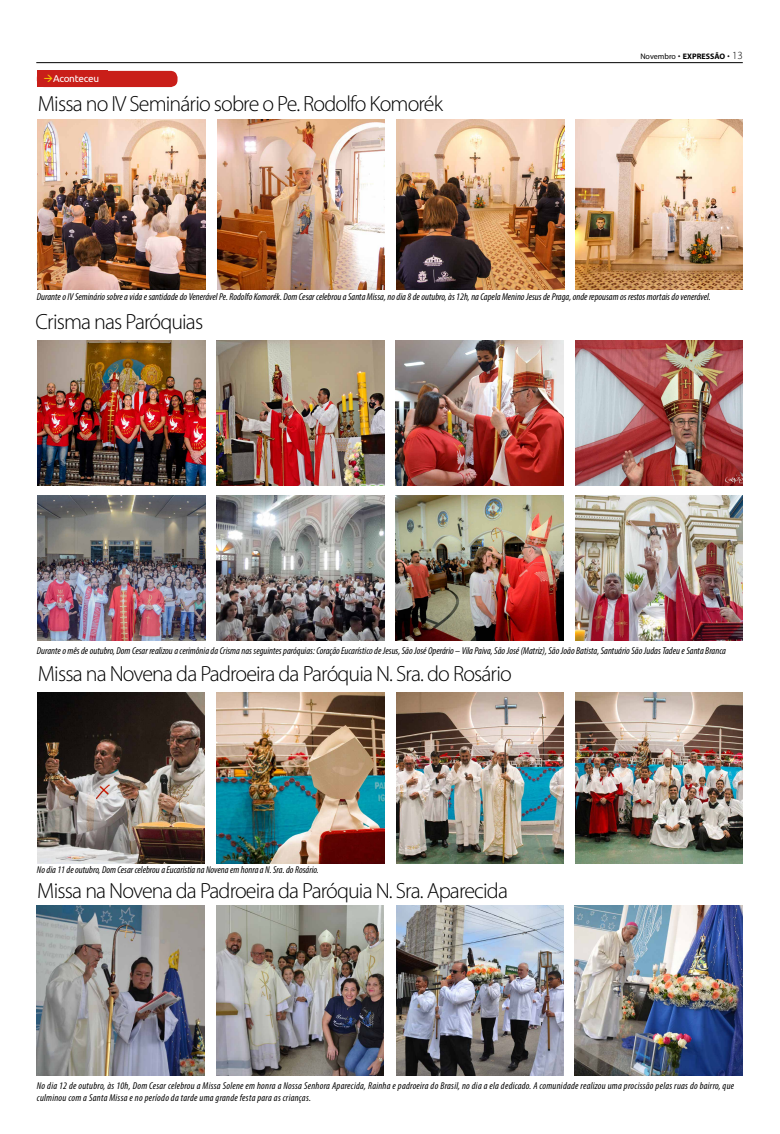
<style>
.page{position:relative;width:780px;height:1134px;background:#fff}
.page>*{position:absolute;margin:0;border:0;box-sizing:border-box;transform-origin:0 0}
.t1{font:300 22px "Myriad Pro";letter-spacing:-.04em;color:#000}
.t2{font:italic condensed 10px "Myriad Pro";color:#000}
.t3{font:italic condensed 10px/12px "Myriad Pro";letter-spacing:.025em;color:#000}
.t4{font:10px "Ubuntu";letter-spacing:-.025em;color:#fff}
.t5{font:700 8px "Myriad Pro";color:#000}
.s1{color:#f6d000}
.s2{font-weight:400}
.s3{font-weight:300;font-size:11px}
</style>
<div class="page">
<hr style="left:36px;top:62px;width:706px;height:1px;background:#000">
<div style="left:37px;top:71px;width:140px;height:16px;background:#c91e19;border-radius:7px"></div>
<div style="left:37px;top:71px;width:71px;height:16px;background:#c91e19"></div>
<img style="left:37px;top:119px;width:168px;height:171px">
<img style="left:217px;top:119px;width:167px;height:171px">
<img style="left:396px;top:119px;width:168px;height:171px">
<img style="left:575px;top:119px;width:167px;height:171px">
<img style="left:37px;top:693px;width:168px;height:170px">
<img style="left:217px;top:693px;width:167px;height:170px">
<img style="left:396px;top:693px;width:168px;height:170px">
<img style="left:575px;top:693px;width:167px;height:170px">
<img style="left:37px;top:905px;width:167px;height:171px">
<img style="left:216px;top:905px;width:168px;height:171px">
<img style="left:396px;top:905px;width:167px;height:171px">
<img style="left:574px;top:905px;width:168px;height:171px">
<img style="left:38px;top:340px;width:167px;height:145px">
<img style="left:38px;top:495px;width:167px;height:145px">
<img style="left:217px;top:340px;width:167px;height:145px">
<img style="left:217px;top:495px;width:167px;height:145px">
<img style="left:396px;top:340px;width:167px;height:145px">
<img style="left:396px;top:495px;width:167px;height:145px">
<img style="left:575px;top:340px;width:167px;height:145px">
<img style="left:575px;top:495px;width:167px;height:145px">
<p class="t4" style="left:44px;top:72px;width:57px"><span class="s1">→</span>Aconteceu</p>
<h1 class="t1" style="left:38px;top:91px;width:407px">Missa no IV Seminário sobre o Pe. Rodolfo Komorék</h1>
<p class="t5" style="left:640px;top:51px;width:104px"><span class="s2">Novembro</span> EXPRESSÃO <span class="s3">13</span></p>
<p class="t2" style="left:37px;top:291px;width:675px">Durante o IV Seminário sobre a vida e santidade do Venerável Pe. Rodolfo Komorék. Dom Cesar celebrou a Santa Missa, no dia 8 de outubro, às 12h, na Capela Menino Jesus de Praga, onde repousam os restos mortais do venerável.</p>
<h1 class="t1" style="left:36px;top:308px;width:169px">Crisma nas Paróquias</h1>
<p class="t2" style="left:37px;top:645px;width:690px">Durante o mês de outubro, Dom Cesar realizou a cerimônia da Crisma nas seguintes paróquias: Coração Eucarístico de Jesus, São José Operário – Vila Paiva, São José (Matriz), São João Batista, Santuário São Judas Tadeu e Santa Branca</p>
<h1 class="t1" style="left:38px;top:661px;width:475px">Missa na Novena da Padroeira da Paróquia N. Sra. do Rosário</h1>
<p class="t2" style="left:37px;top:863px;width:283px">No dia 11 de outubro, Dom Cesar celebrou a Eucaristia na Novena em honra a N. Sra. do Rosário.</p>
<h1 class="t1" style="left:37px;top:878px;width:472px">Missa na Novena da Padroeira da Paróquia N. Sra. Aparecida</h1>
<p class="t3" style="left:37px;top:1079px;width:698px">No dia 12 de outubro, às 10h, Dom Cesar celebrou a Missa Solene em honra a Nossa Senhora Aparecida, Rainha e padroeira do Brasil, no dia a ela dedicado. A comunidade realizou uma procissão pelas ruas do bairro, que culminou com a Santa Missa e no período da tarde uma grande festa para as crianças.</p>
</div>
